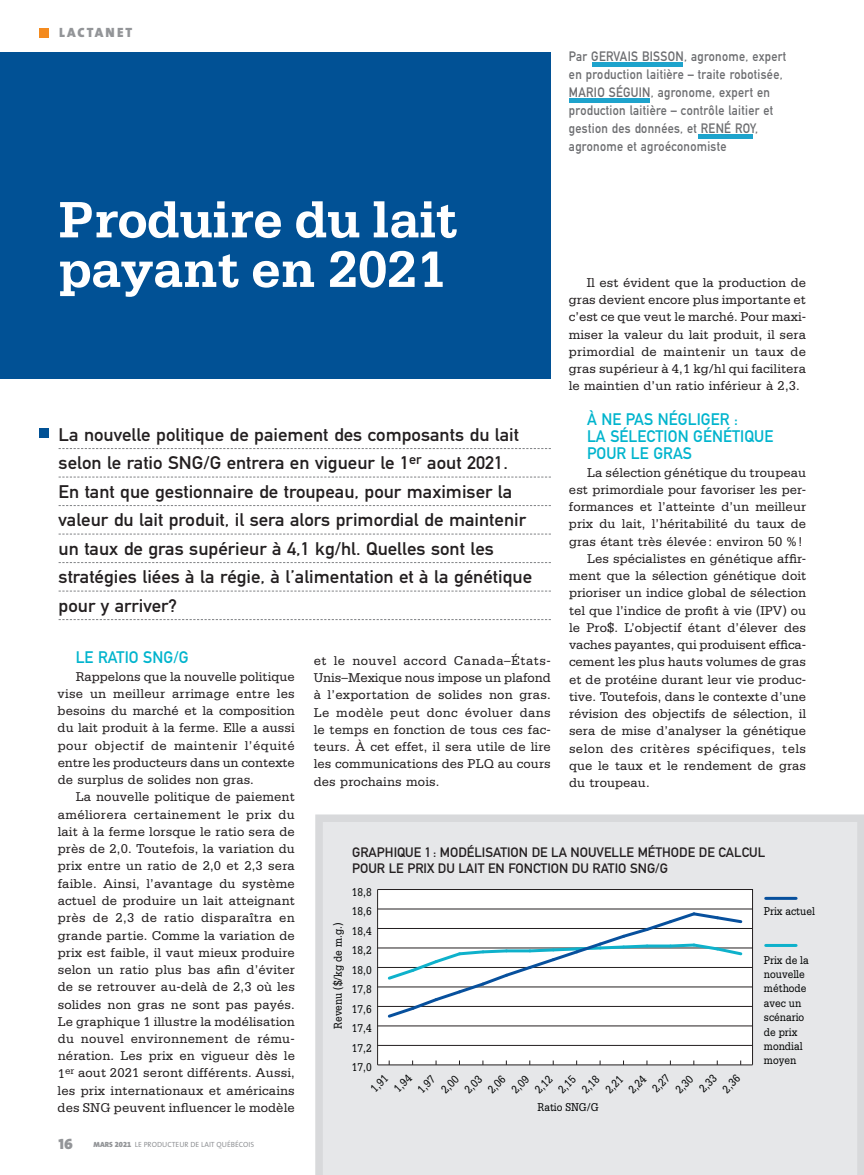
<style>
.page{position:relative;width:864px;height:1175px;background:#fff}
.page>*{position:absolute;margin:0;border:0;box-sizing:border-box;transform-origin:0 0}
.t1{font:700 54px/49.5px "Serifa";letter-spacing:-.01em;color:#fff}
.t2{font:18px/28.5px "DIN Mittelschrift";color:#231f20;scale:1.05 1}
.t3{font:16.5px/17.2px "DIN Mittelschrift";letter-spacing:.005em;color:#00b4cd}
.t4{font:15px "The Mix Black Caps";color:#939598}
.t5{font:13.5px/17.2px "Serifa";letter-spacing:.005em;color:#231f20;text-align:justify}
.t6{font:13.5px/18px "DIN Mittelschrift";letter-spacing:.025em;color:#6c6d70;scale:.9 1}
.t7{font:13.5px/16.5px "DIN Mittelschrift";color:#231f20}
.t8{font:13.5px "Serifa";letter-spacing:.035em;color:#231f20}
.t9{font:900 13.5px "The Sans";letter-spacing:.15em;color:#939598}
.t10{font:12px/14.4px "Serifa";color:#020404;scale:.85 1}
.t11{font:7.5px "The Sans";color:#939598}
.s1{font-weight:900}
.s2{font-family:"The Sans Black Expert"}
</style>
<div class="page">
<svg style="left:315px;top:814px;width:548px;height:361px"></svg>
<div style="left:0;top:52px;width:550px;height:326px;background:#015195"></div>
<div style="left:39px;top:28px;width:9px;height:9px;background:#f48b1f"></div>
<div style="left:39px;top:428px;width:9px;height:10px;background:#015195"></div>
<svg style="left:59px;top:448px;width:491px;height:1px"></svg>
<svg style="left:59px;top:477px;width:491px;height:1px"></svg>
<svg style="left:59px;top:505px;width:491px;height:1px"></svg>
<svg style="left:59px;top:534px;width:491px;height:1px"></svg>
<svg style="left:59px;top:562px;width:491px;height:1px"></svg>
<svg style="left:59px;top:591px;width:491px;height:1px"></svg>
<svg style="left:59px;top:619px;width:491px;height:1px"></svg>
<div style="left:591px;top:62px;width:91px;height:5px;background:#1ea3cc"></div>
<div style="left:697px;top:134px;width:55px;height:5px;background:#1ea3cc"></div>
<div style="left:568px;top:98px;width:81px;height:5px;background:#1ea3cc"></div>
<p class="t9" style="left:59px;top:27px;width:75px">LACTANET</p>
<p class="t6" style="left:568px;top:49px;width:243px">Par GERVAIS BISSON, agronome, expert en production laitière – traite robotisée, MARIO SÉGUIN, agronome, expert en production laitière – contrôle laitier et gestion des données, et RENÉ ROY, agronome et agroéconomiste</p>
<h1 class="t1" style="left:59px;top:200px;width:400px">Produire du lait payant en 2021</h1>
<p class="t5" style="left:568px;top:275px;width:239px;text-indent:18px">Il est évident que la production de gras devient encore plus importante et c’est ce que veut le marché. Pour maxi&shy;miser la valeur du lait produit, il sera primordial de maintenir un taux de gras supérieur à 4,1 kg/hl qui facilitera le maintien d’un ratio inférieur à 2,3.</p>
<p class="t3" style="left:586px;top:412px;width:188px">À NE PAS NÉGLIGER :<br>LA SÉLECTION GÉNÉTIQUE<br>POUR LE GRAS</p>
<p class="t5" style="left:586px;top:465px;width:220px">La sélection génétique du troupeau</p>
<p class="t5" style="left:569px;top:482px;width:238px">est primordiale pour favoriser les per-</p>
<p class="t5" style="left:569px;top:499px;width:238px">formances et l’atteinte d’un meilleur</p>
<p class="t5" style="left:569px;top:516px;width:238px">prix du lait, l’héritabilité du taux de</p>
<p class="t5" style="left:569px;top:534px;width:235px">gras étant très élevée : environ 50 %!</p>
<p class="t5" style="left:587px;top:551px;width:220px">Les spécialistes en génétique affir-</p>
<p class="t5" style="left:569px;top:568px;width:238px">ment que la sélection génétique doit</p>
<p class="t5" style="left:569px;top:585px;width:238px">prioriser un indice global de sélection</p>
<p class="t5" style="left:569px;top:603px;width:238px">tel que l’indice de profit à vie (IPV) ou</p>
<p class="t5" style="left:569px;top:620px;width:238px">le Pro$. L’objectif étant d’élever des</p>
<p class="t5" style="left:569px;top:637px;width:238px">vaches payantes, qui produisent effica-</p>
<p class="t5" style="left:569px;top:654px;width:238px">cement les plus hauts volumes de gras</p>
<p class="t5" style="left:569px;top:672px;width:238px">et de protéine durant leur vie produc-</p>
<p class="t5" style="left:569px;top:689px;width:238px">tive. Toutefois, dans le contexte d’une</p>
<p class="t5" style="left:569px;top:706px;width:238px">révision des objectifs de sélection, il</p>
<p class="t5" style="left:569px;top:723px;width:238px">sera de mise d’analyser la génétique</p>
<p class="t8" style="left:569px;top:744px;width:238px">selon des critères spécifiques, tels</p>
<p class="t5" style="left:569px;top:758px;width:238px">que le taux et le rendement de gras</p>
<p class="t5" style="left:569px;top:775px;width:82px">du troupeau.</p>
<p class="t2" style="left:59px;top:422px;width:452px">La nouvelle politique de paiement des composants du lait selon le ratio SNG/G entrera en vigueur le 1<sup>er</sup> aout 2021.<br>En tant que gestionnaire de troupeau, pour maximiser la valeur du lait produit, il sera alors primordial de maintenir un taux de gras supérieur à 4,1 kg/hl. Quelles sont les stratégies liées à la régie, à l’alimentation et à la génétique pour y arriver?</p>
<p class="t3" style="left:76px;top:650px;width:114px">LE RATIO SNG/G</p>
<p class="t5" style="left:58px;top:669px;width:239px;text-indent:18px">Rappelons que la nouvelle politique vise un meilleur arrimage entre les besoins du marché et la composition du lait produit à la ferme. Elle a aussi pour objectif de maintenir l’équité entre les producteurs dans un contexte de surplus de solides non gras.</p>
<p class="t5" style="left:58px;top:789px;width:239px;text-indent:18px">La nouvelle politique de paiement améliorera certainement le prix du lait à la ferme lorsque le ratio sera de près de 2,0. Toutefois, la variation du prix entre un ratio de 2,0 et 2,3 sera faible. Ainsi, l’avantage du système actuel de produire un lait atteignant près de 2,3 de ratio disparaîtra en grande partie. Comme la variation de prix est faible, il vaut mieux produire selon un ratio plus bas afin d’éviter de se retrouver au-delà de 2,3 où les solides non gras ne sont pas payés.<br>Le graphique 1 illustre la modélisation du nouvel environnement de rému&shy;nération. Les prix en vigueur dès le 1<sup>er</sup> aout 2021 seront différents. Aussi, les prix internationaux et américains des SNG peuvent influencer le modèle</p>
<p class="t5" style="left:313px;top:653px;width:238px">et le nouvel accord Canada–États-Unis–Mexique nous impose un plafond à l’exportation de solides non gras.<br>Le modèle peut donc évoluer dans le temps en fonction de tous ces fac&shy;teurs. À cet effet, il sera utile de lire les communications des PLQ au cours des prochains mois.</p>
<p class="t7" style="left:352px;top:845px;width:414px">GRAPHIQUE 1 : MODÉLISATION DE LA NOUVELLE MÉTHODE DE CALCUL<br>POUR LE PRIX DU LAIT EN FONCTION DU RATIO SNG/G</p>
<p class="t10" style="left:352px;top:885px;width:25px">18,8</p>
<p class="t10" style="left:352px;top:905px;width:25px">18,6</p>
<p class="t10" style="left:763px;top:905px;width:62px">Prix actuel</p>
<p class="t10" style="left:332px;top:1029px;width:126px;rotate:-90deg">Revenu ($/kg de m.g.)</p>
<p class="t10" style="left:352px;top:924px;width:25px">18,4</p>
<p class="t10" style="left:352px;top:944px;width:25px">18,2</p>
<p class="t10" style="left:763px;top:953px;width:54px">Prix de la nouvelle méthode avec un scénario de prix mondial moyen</p>
<p class="t10" style="left:352px;top:963px;width:25px">18,0</p>
<p class="t10" style="left:352px;top:983px;width:25px">17,8</p>
<p class="t10" style="left:352px;top:1002px;width:25px">17,6</p>
<p class="t10" style="left:352px;top:1022px;width:25px">17,4</p>
<p class="t10" style="left:352px;top:1041px;width:25px">17,2</p>
<p class="t10" style="left:352px;top:1061px;width:25px">17,0</p>
<p class="t10" style="left:368px;top:1086px;width:25px;rotate:-45deg">1,91</p>
<p class="t10" style="left:391px;top:1086px;width:25px;rotate:-45deg">1,94</p>
<p class="t10" style="left:415px;top:1086px;width:25px;rotate:-45deg">1,97</p>
<p class="t10" style="left:438px;top:1087px;width:25px;rotate:-45deg">2,00</p>
<p class="t10" style="left:461px;top:1087px;width:25px;rotate:-45deg">2,03</p>
<p class="t10" style="left:485px;top:1087px;width:25px;rotate:-45deg">2,06</p>
<p class="t10" style="left:508px;top:1086px;width:25px;rotate:-45deg">2,09</p>
<p class="t10" style="left:532px;top:1086px;width:25px;rotate:-45deg">2,12</p>
<p class="t10" style="left:555px;top:1086px;width:25px;rotate:-45deg">2,15</p>
<p class="t10" style="left:579px;top:1087px;width:25px;rotate:-45deg">2,18</p>
<p class="t10" style="left:602px;top:1086px;width:25px;rotate:-45deg">2,21</p>
<p class="t10" style="left:625px;top:1086px;width:25px;rotate:-45deg">2,24</p>
<p class="t10" style="left:649px;top:1086px;width:25px;rotate:-45deg">2,27</p>
<p class="t10" style="left:672px;top:1086px;width:25px;rotate:-45deg">2,30</p>
<p class="t10" style="left:696px;top:1086px;width:25px;rotate:-45deg">2,33</p>
<p class="t10" style="left:719px;top:1086px;width:25px;rotate:-45deg">2,36</p>
<p class="t10" style="left:537px;top:1101px;width:74px">Ratio SNG/G</p>
<p class="t4" style="left:59px;top:1139px;width:16px">16</p>
<p class="t11" style="left:93px;top:1142px;width:162px"><span class="s1">MARS</span> <span class="s2">2021</span> LE PRODUCTEUR DE LAIT QUÉBÉCOIS</p>
</div>
